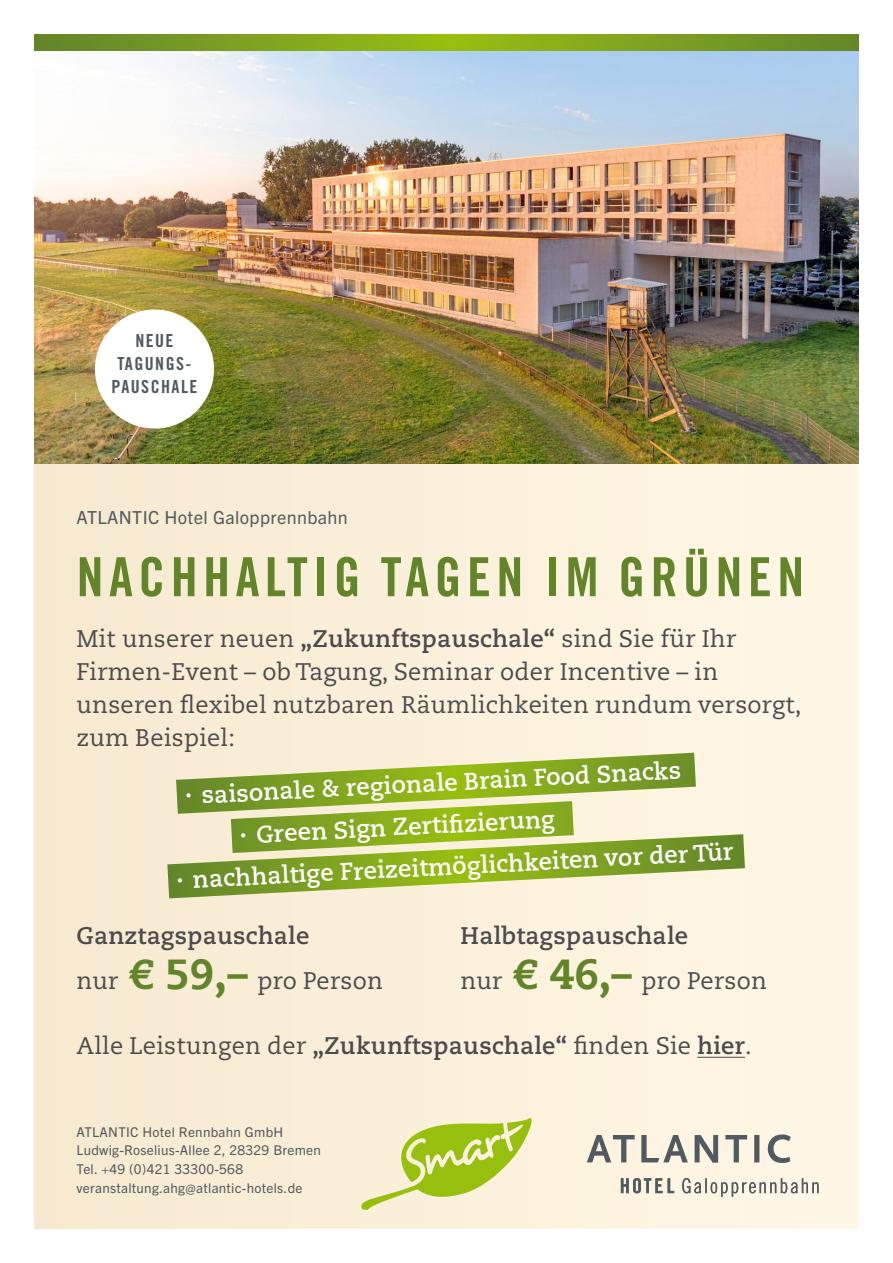
<style>
.page{position:relative;width:893px;height:1263px;background:#fff}
.page>*{position:absolute;margin:0;border:0;box-sizing:border-box;transform-origin:0 0}
.t1{font:54px "Trade Gothic LT Pro Bd Cn 20";letter-spacing:.1em;color:#62852a}
.t2{font:24px/33px "Caecilia LT Pro 55 Roman";letter-spacing:.015em;color:#4b4b4d}
.t3{font:700 24px "Caecilia LT Pro 75";color:#fff}
.t4{font:700 24px "Caecilia LT Pro 75";letter-spacing:.015em;color:#4b4b4d}
.t5{font:18px "Trade Gothic Next LT Pro";letter-spacing:.02em;color:#515a60}
.t6{font:18px/23.2px "Trade Gothic LT Pro Bd Cn 20";letter-spacing:.08em;color:#515a60;text-align:center}
.t7{font:13.5px/18.8px "Trade Gothic Next LT Pro";letter-spacing:.02em;color:#515a60}
.s1{font-family:"Caecilia LT Pro 75";font-weight:700}
.s2{font-size:30px}
.s3{font-family:"Caecilia LT Pro 85";font-weight:800;font-size:42px;color:#62852a}
</style>
<div class="page">
<div style="left:34px;top:47px;width:825px;height:1182px;background:#fbf0db"></div>
<svg style="left:361px;top:1118px;width:171px;height:92px"></svg>
<svg style="left:34px;top:34px;width:825px;height:17px"></svg>
<svg style="left:587px;top:1134px;width:204px;height:29px"></svg>
<svg style="left:621px;top:1178px;width:197px;height:18px"></svg>
<img style="left:34px;top:51px;width:825px;height:412px">
<hr style="left:697px;top:1057px;width:48px;height:1px;background:#4b4b4d">
<div style="left:95px;top:309px;width:119px;height:120px;background:#fff;border-radius:50%"></div>
<svg style="left:167px;top:753px;width:578px;height:145px"></svg>
<p class="t6" style="left:112px;top:329px;width:87px">NEUE<br>TAGUNGS-<br>PAUSCHALE</p>
<p class="t5" style="left:77px;top:505px;width:273px">ATLANTIC Hotel Galopprennbahn</p>
<h1 class="t1" style="left:77px;top:544px;width:729px">NACHHALTIG TAGEN IM GRÜNEN</h1>
<p class="t2" style="left:77px;top:622px;width:726px">Mit unserer neuen <span class="s1">„Zukunftspauschale“</span> sind Sie für Ihr Firmen-Event – ob Tagung, Seminar oder Incentive – in unseren flexibel nutzbaren Räumlichkeiten rundum versorgt, zum Beispiel:</p>
<p class="t3" style="left:183px;top:780px;width:499px;rotate:-3deg"><span class="s2">·</span> saisonale &amp; regionale Brain Food Snacks</p>
<p class="t3" style="left:238px;top:819px;width:318px;rotate:-3deg"><span class="s2">·</span> Green Sign Zertifi zierung</p>
<p class="t3" style="left:175px;top:864px;width:560px;rotate:-3deg"><span class="s2">·</span> nachhaltige Freizeitmöglichkeiten vor der Tür</p>
<p class="t4" style="left:77px;top:919px;width:234px">Ganztagspauschale</p>
<p class="t4" style="left:461px;top:919px;width:229px">Halbtagspauschale</p>
<p class="t2" style="left:77px;top:964px;width:308px">nur <span class="s3">€ 59,–</span> pro Person</p>
<p class="t2" style="left:461px;top:964px;width:308px">nur <span class="s3">€ 46,–</span> pro Person</p>
<p class="t2" style="left:77px;top:1028px;width:677px">Alle Leistungen der <span class="s1">„Zukunftspauschale“</span> finden Sie <span class="s1">hier</span>.</p>
<p class="t7" style="left:77px;top:1121px;width:246px">ATLANTIC Hotel Rennbahn GmbH Ludwig-Roselius-Allee 2, 28329 Bremen Tel. +49 (0)421 33300-568 veranstaltung.ahg@atlantic-hotels.de</p>
</div>
